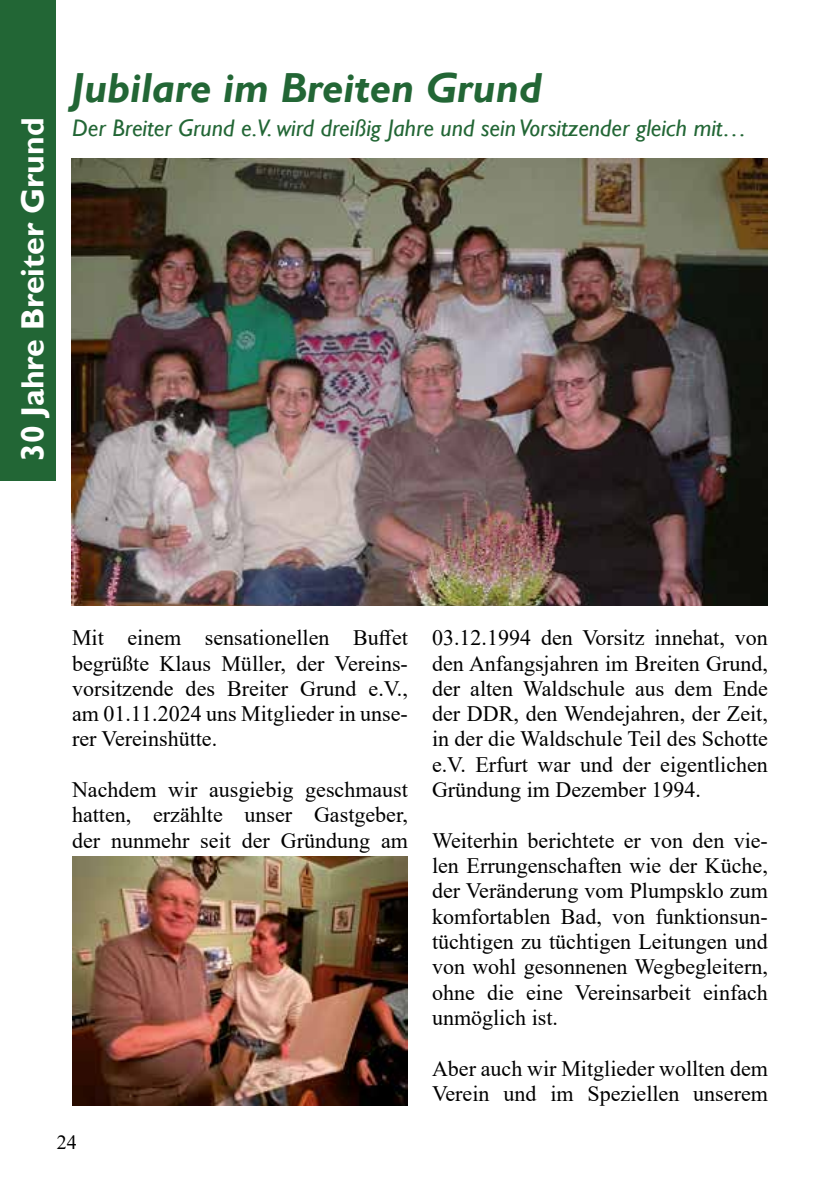
<style>
.page{position:relative;width:840px;height:1191px;background:#fff}
.page>*{position:absolute;margin:0;border:0;box-sizing:border-box;transform-origin:0 0}
.t1{font:italic 700 42px "Gill Sans";color:#226635}
.t2{font:700 32px "Gill Sans";color:#fff}
.t3{font:italic 24px "Gill Sans";color:#226635}
.t4{font:22px/25.2px "Times New Roman";color:#000;text-align:justify}
.t5{font:20px "Times New Roman";color:#000}
</style>
<div class="page">
<div style="left:0;top:0;width:56px;height:481px;background:#226635"></div>
<img style="left:71px;top:158px;width:696px;height:447px">
<img style="left:72px;top:856px;width:336px;height:250px">
<h2 class="t2" style="left:13px;top:461px;width:345px;rotate:-90deg">30 Jahre Breiter Grund</h2>
<h1 class="t1" style="left:71px;top:64px;width:471px">Jubilare im Breiten Grund</h1>
<p class="t3" style="left:72px;top:114px;width:675px">Der Breiter Grund e.V. wird dreißig Jahre und sein Vorsitzender gleich mit…</p>
<p class="t4" style="left:72px;top:624px;width:337px">Mit einem sensationellen Buffet begrüßte Klaus Müller, der Vereins&shy;vorsitzende des Breiter Grund e.V., am 01.11.2024 uns Mitglieder in unse&shy;rer Vereinshütte.</p>
<p class="t4" style="left:72px;top:776px;width:337px">Nachdem wir ausgiebig geschmaust hatten, erzählte unser Gastgeber, der nunmehr seit der Gründung am</p>
<p class="t4" style="left:432px;top:624px;width:337px">03.12.1994 den Vorsitz innehat, von den Anfangsjahren im Breiten Grund, der alten Waldschule aus dem Ende der DDR, den Wendejahren, der Zeit, in der die Waldschule Teil des Schotte e.V. Erfurt war und der eigentlichen Gründung im Dezember 1994.</p>
<p class="t4" style="left:432px;top:827px;width:337px">Weiterhin berichtete er von den vie&shy;len Errungenschaften wie der Küche, der Veränderung vom Plumpsklo zum komfortablen Bad, von funktionsun&shy;tüchtigen zu tüchtigen Leitungen und von wohl gesonnenen Wegbegleitern, ohne die eine Vereinsarbeit einfach unmöglich ist.</p>
<p class="t4" style="left:432px;top:1054px;width:337px">Aber auch wir Mitglieder wollten dem<br>Verein und im Speziellen unserem</p>
<p class="t5" style="left:57px;top:1128px;width:21px">24</p>
</div>
